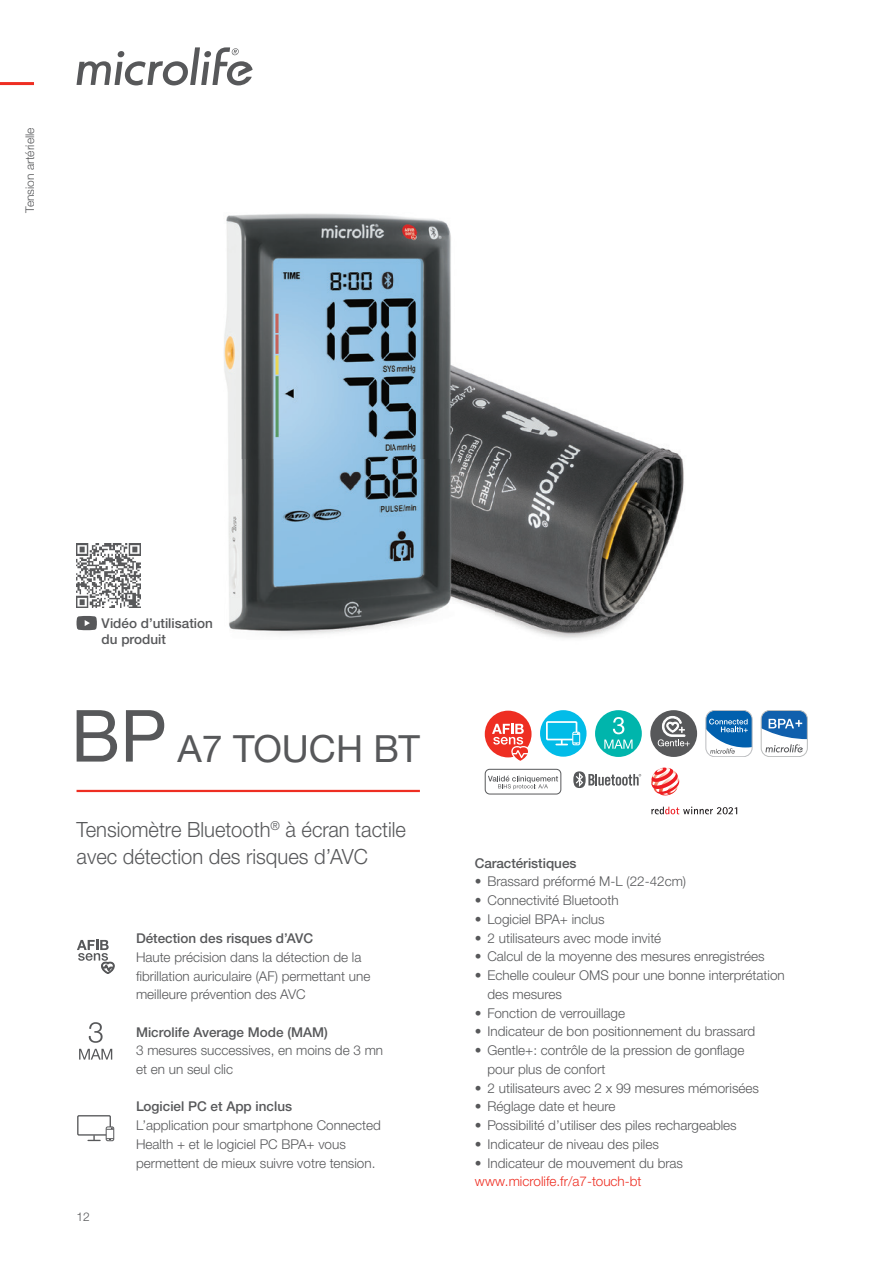
<style>
.page{position:relative;width:893px;height:1263px;background:#fff}
.page>*{position:absolute;margin:0;border:0;box-sizing:border-box;transform-origin:0 0}
.t1{font:37.5px "Helvetica Neue LTW1 G";color:#57585a}
.t2{font:300 21px/27px "Helvetica Neue LTW1 G";color:#57585a;scale:.96 1}
.t3{font:300 13.5px/18.8px "Helvetica Neue LTW1 G";color:#57585a}
.t4{font:500 13.5px/16.5px "Helvetica Neue LTW1 G";color:#57585a}
.t5{font:300 13.5px "Helvetica Neue LTW1 G";color:#ee2e22}
.t6{font:300 12px "Helvetica Neue LTW1 G";color:#57585a}
.s1{font-size:72px}
</style>
<div class="page">
<svg style="left:77px;top:47px;width:176px;height:38px"></svg>
<hr style="left:0;top:82px;width:34px;height:3px;background:#ee2e22">
<div style="left:595px;top:710px;width:47px;height:47px;background:#00b5ac;border-radius:50%"></div>
<svg style="left:604px;top:717px;width:28px;height:32px"></svg>
<div style="left:485px;top:711px;width:46px;height:46px;background:#ee2e22;border-radius:50%"></div>
<svg style="left:492px;top:724px;width:38px;height:37px"></svg>
<div style="left:650px;top:710px;width:47px;height:47px;background:#57585a;border-radius:50%"></div>
<svg style="left:658px;top:716px;width:32px;height:30px"></svg>
<hr style="left:77px;top:790px;width:343px;height:2px;background:#ee2e22">
<div style="left:540px;top:710px;width:46px;height:47px;background:#02bce8;border-radius:50%"></div>
<svg style="left:546px;top:721px;width:34px;height:24px"></svg>
<img style="left:76px;top:213px;width:608px;height:426px">
<div style="left:706px;top:710px;width:46px;height:47px;border:1px solid #bcbdc0;border-radius:9px"></div>
<svg style="left:706px;top:710px;width:46px;height:44px"></svg>
<svg style="left:761px;top:710px;width:46px;height:46px"></svg>
<div style="left:761px;top:710px;width:46px;height:47px;border:1px solid #bbbdbd;border-radius:8px"></div>
<svg style="left:761px;top:710px;width:46px;height:42px"></svg>
<div style="left:485px;top:769px;width:76px;height:25px;border:1px solid #57585a;border-radius:5px"></div>
<svg style="left:488px;top:776px;width:70px;height:13px"></svg>
<svg style="left:573px;top:771px;width:68px;height:17px"></svg>
<img style="left:77px;top:543px;width:63px;height:64px">
<svg style="left:77px;top:616px;width:20px;height:14px"></svg>
<svg style="left:651px;top:807px;width:86px;height:7px"></svg>
<svg style="left:651px;top:767px;width:28px;height:28px"></svg>
<svg style="left:77px;top:940px;width:37px;height:34px"></svg>
<svg style="left:79px;top:1049px;width:33px;height:10px"></svg>
<svg style="left:89px;top:1022px;width:14px;height:21px"></svg>
<svg style="left:77px;top:1115px;width:37px;height:26px"></svg>
<p class="t6" style="left:22px;top:213px;width:87px;rotate:-90deg">Tension artérielle</p>
<p class="t4" style="left:102px;top:614px;width:113px">Vidéo d’utilisation du produit</p>
<h1 class="t1" style="left:71px;top:725px;width:350px"><span class="s1">BP</span> A7 TOUCH BT</h1>
<h2 class="t2" style="left:77px;top:815px;width:345px">Tensiomètre Bluetooth<sup>®</sup> à écran tactile avec détection des risques d’AVC</h2>
<p class="t6" style="left:77px;top:1209px;width:15px">12</p>
<p class="t4" style="left:136px;top:930px;width:179px">Détection des risques d’AVC</p>
<p class="t3" style="left:136px;top:948px;width:236px">Haute précision dans la détection de la fibrillation auriculaire (AF) permettant une meilleure prévention des AVC</p>
<p class="t4" style="left:136px;top:1023px;width:193px">Microlife Average Mode (MAM)</p>
<p class="t3" style="left:136px;top:1041px;width:249px">3 mesures successives, en moins de 3 mn et en un seul clic</p>
<p class="t4" style="left:136px;top:1098px;width:158px">Logiciel PC et App inclus</p>
<p class="t3" style="left:136px;top:1116px;width:246px">L’application pour smartphone Connected<br>Health + et le logiciel PC BPA+ vous permettent de mieux suivre votre tension.</p>
<p class="t4" style="left:475px;top:855px;width:103px">Caractéristiques</p>
<p class="t3" style="left:475px;top:872px;width:213px">• Brassard préformé M-L (22-42cm)</p>
<p class="t3" style="left:475px;top:891px;width:145px">• Connectivité Bluetooth</p>
<p class="t3" style="left:475px;top:910px;width:131px">• Logiciel BPA+ inclus</p>
<p class="t3" style="left:475px;top:928px;width:188px">• 2 utilisateurs avec mode invité</p>
<p class="t3" style="left:475px;top:947px;width:291px">• Calcul de la moyenne des mesures enregistrées</p>
<p class="t3" style="left:488px;top:966px;width:299px;text-indent:-13px">• Echelle couleur OMS pour une bonne interprétation des mesures</p>
<p class="t3" style="left:475px;top:1003px;width:152px">• Fonction de verrouillage</p>
<p class="t3" style="left:475px;top:1022px;width:282px">• Indicateur de bon positionnement du brassard</p>
<p class="t3" style="left:488px;top:1041px;width:258px;text-indent:-13px">• Gentle+: contrôle de la pression de gonflage pour plus de confort</p>
<p class="t3" style="left:475px;top:1078px;width:286px">• 2 utilisateurs avec 2 x 99 mesures mémorisées</p>
<p class="t3" style="left:475px;top:1097px;width:142px">• Réglage date et heure</p>
<p class="t3" style="left:475px;top:1116px;width:263px">• Possibilité d’utiliser des piles rechargeables</p>
<p class="t3" style="left:475px;top:1135px;width:186px">• Indicateur de niveau des piles</p>
<p class="t3" style="left:475px;top:1153px;width:210px">• Indicateur de mouvement du bras</p>
<p class="t5" style="left:475px;top:1173px;width:168px">www.microlife.fr/a7-touch-bt</p>
</div>
